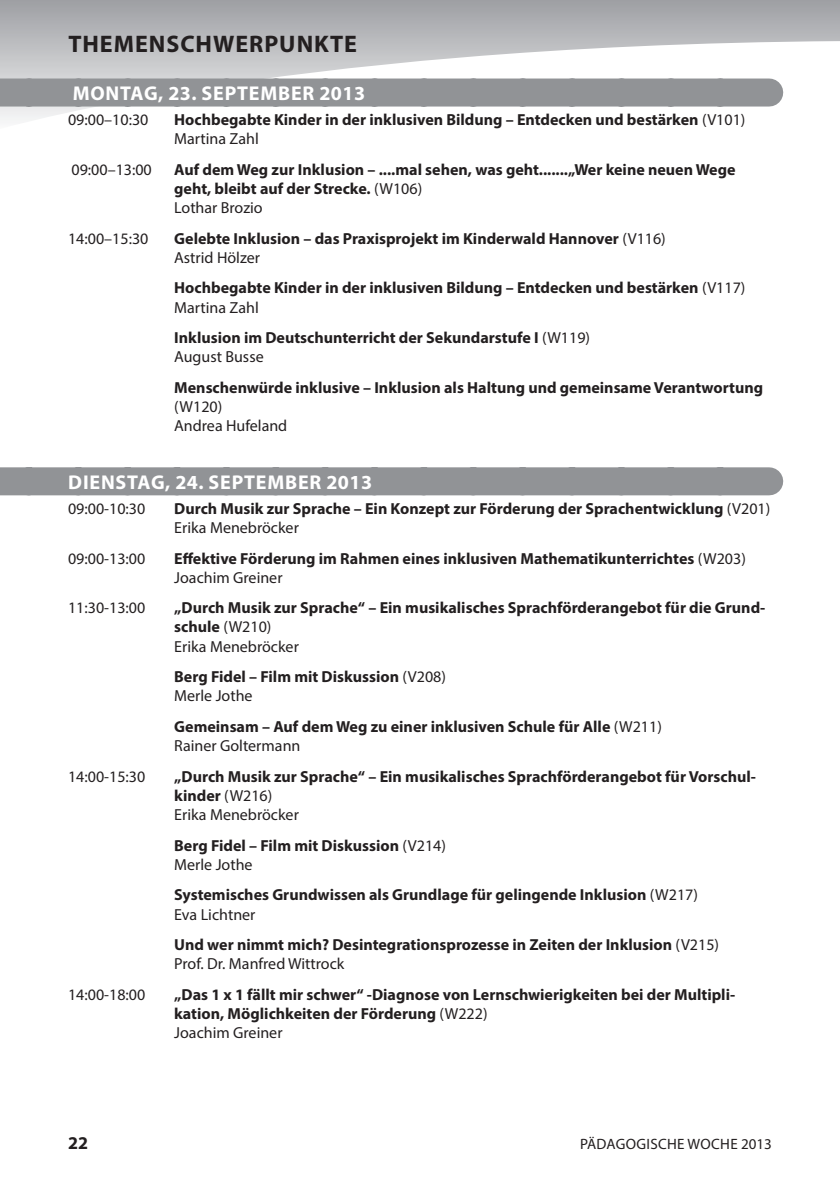
<style>
.page{position:relative;width:840px;height:1191px;background:#fff}
.page>*{position:absolute;margin:0;border:0;box-sizing:border-box;transform-origin:0 0}
.t1{font:700 24px "Myriad Pro";letter-spacing:.04em;color:#231f20}
.Balken_linke_Seite{font:700 20px "Myriad Pro";letter-spacing:.04em;color:#fff}
.t2{font:700 18px "Myriad Pro";color:#231f20}
.Lauftext_1{font:700 16px/19.2px "Myriad Pro";color:#231f20}
.Name_Referent_Themen{font:16px "Myriad Pro";color:#231f20}
.Lauftext_1-2{font:16px "Myriad Pro";color:#231f20}
.Name_Referent_Themen-2{font:700 16px/19.2px "Myriad Pro";color:#231f20}
.t3{font:15px "Myriad Pro";letter-spacing:.02em;color:#231f20}
.s1{font-weight:400}
</style>
<div class="page">
<svg style="left:0;top:0;width:839px;height:121px"></svg>
<div style="left:0;top:78px;width:768px;height:28px;background:#919396"></div>
<div style="left:0;top:467px;width:768px;height:28px;background:#919396"></div>
<h1 class="t1" style="left:68px;top:28px;width:290px">THEMENSCHWERPUNKTE</h1>
<p class="Balken_linke_Seite" style="left:73px;top:80px;width:294px">MONTAG, 23. SEPTEMBER 2013</p>
<p class="Lauftext_1-2" style="left:68px;top:110px;width:82px">09:00–10:30</p>
<p class="Lauftext_1" style="left:174px;top:109px;width:572px">Hochbegabte Kinder in der inklusiven Bildung – Entdecken und bestärken <span class="s1">(V101)</span></p>
<p class="Name_Referent_Themen" style="left:174px;top:129px;width:86px">Martina Zahl</p>
<p class="Lauftext_1-2" style="left:71px;top:159px;width:82px">09:00–13:00</p>
<p class="Lauftext_1" style="left:174px;top:159px;width:562px">Auf dem Weg zur Inklusion – ....mal sehen, was geht.......„Wer keine neuen Wege geht, bleibt auf der Strecke. <span class="s1">(W106)</span></p>
<p class="Name_Referent_Themen" style="left:174px;top:198px;width:90px">Lothar Brozio</p>
<p class="Lauftext_1-2" style="left:68px;top:228px;width:82px">14:00–15:30</p>
<p class="Lauftext_1" style="left:174px;top:228px;width:493px">Gelebte Inklusion – das Praxisprojekt im Kinderwald Hannover <span class="s1">(V116)</span></p>
<p class="Name_Referent_Themen" style="left:174px;top:248px;width:87px">Astrid Hölzer</p>
<p class="Lauftext_1" style="left:174px;top:278px;width:572px">Hochbegabte Kinder in der inklusiven Bildung – Entdecken und bestärken <span class="s1">(V117)</span></p>
<p class="Name_Referent_Themen" style="left:174px;top:297px;width:86px">Martina Zahl</p>
<p class="Lauftext_1" style="left:174px;top:328px;width:417px">Inklusion im Deutschunterricht der Sekundarstufe I <span class="s1">(W119)</span></p>
<p class="Name_Referent_Themen" style="left:174px;top:347px;width:91px">August Busse</p>
<p class="Lauftext_1" style="left:174px;top:377px;width:590px">Menschenwürde inklusive – Inklusion als Haltung und gemeinsame Verantwortung <span class="s1">(W120)</span></p>
<p class="Name_Referent_Themen" style="left:174px;top:416px;width:114px">Andrea Hufeland</p>
<p class="Balken_linke_Seite" style="left:68px;top:469px;width:305px">DIENSTAG, 24. SEPTEMBER 2013</p>
<p class="Lauftext_1-2" style="left:68px;top:498px;width:79px">09:00-10:30</p>
<p class="Lauftext_1" style="left:174px;top:498px;width:597px">Durch Musik zur Sprache – Ein Konzept zur Förderung der Sprachentwicklung <span class="s1">(V201)</span></p>
<p class="Name_Referent_Themen" style="left:174px;top:518px;width:126px">Erika Menebröcker</p>
<p class="Lauftext_1-2" style="left:68px;top:548px;width:79px">09:00-13:00</p>
<p class="Lauftext_1" style="left:174px;top:548px;width:573px">Effektive Förderung im Rahmen eines inklusiven Mathematikunterrichtes <span class="s1">(W203)</span></p>
<p class="Name_Referent_Themen" style="left:174px;top:567px;width:110px">Joachim Greiner</p>
<p class="Lauftext_1-2" style="left:68px;top:598px;width:79px">11:30-13:00</p>
<p class="Lauftext_1" style="left:174px;top:598px;width:592px">„Durch Musik zur Sprache“ – Ein musikalisches Sprachförderangebot für die Grund&shy;schule <span class="s1">(W210)</span></p>
<p class="Name_Referent_Themen" style="left:174px;top:636px;width:126px">Erika Menebröcker</p>
<p class="Name_Referent_Themen-2" style="left:174px;top:666px;width:273px">Berg Fidel – Film mit Diskussion <span class="s1">(V208)<br>Merle Jothe</span></p>
<p class="Lauftext_1" style="left:174px;top:716px;width:489px">Gemeinsam – Auf dem Weg zu einer inklusiven Schule für Alle <span class="s1">(W211)</span></p>
<p class="Name_Referent_Themen" style="left:174px;top:736px;width:128px">Rainer Goltermann</p>
<p class="Lauftext_1-2" style="left:68px;top:766px;width:79px">14:00-15:30</p>
<p class="Lauftext_1" style="left:174px;top:766px;width:583px">„Durch Musik zur Sprache“ – Ein musikalisches Sprachförderangebot für Vorschul&shy;kinder <span class="s1">(W216)</span></p>
<p class="Name_Referent_Themen" style="left:174px;top:805px;width:126px">Erika Menebröcker</p>
<p class="Lauftext_1" style="left:174px;top:835px;width:273px">Berg Fidel – Film mit Diskussion <span class="s1">(V214)</span></p>
<p class="Name_Referent_Themen" style="left:174px;top:854px;width:80px">Merle Jothe</p>
<p class="Lauftext_1" style="left:174px;top:885px;width:525px">Systemisches Grundwissen als Grundlage für gelingende Inklusion <span class="s1">(W217)</span></p>
<p class="Name_Referent_Themen" style="left:174px;top:904px;width:83px">Eva Lichtner</p>
<p class="Lauftext_1" style="left:174px;top:934px;width:546px">Und wer nimmt mich? Desintegrationsprozesse in Zeiten der Inklusion <span class="s1">(V215)</span></p>
<p class="Name_Referent_Themen" style="left:174px;top:954px;width:171px">Prof. Dr. Manfred Wittrock</p>
<p class="Lauftext_1-2" style="left:68px;top:984px;width:79px">14:00-18:00</p>
<p class="Lauftext_1" style="left:174px;top:984px;width:562px">„Das 1 x 1 fällt mir schwer“ -Diagnose von Lernschwierigkeiten bei der Multipli&shy;kation, Möglichkeiten der Förderung <span class="s1">(W222)</span></p>
<p class="Name_Referent_Themen" style="left:174px;top:1023px;width:110px">Joachim Greiner</p>
<p class="t2" style="left:68px;top:1131px;width:21px">22</p>
<p class="t3" style="left:579px;top:1135px;width:193px">PÄDAGOGISCHE WOCHE 2013</p>
</div>
